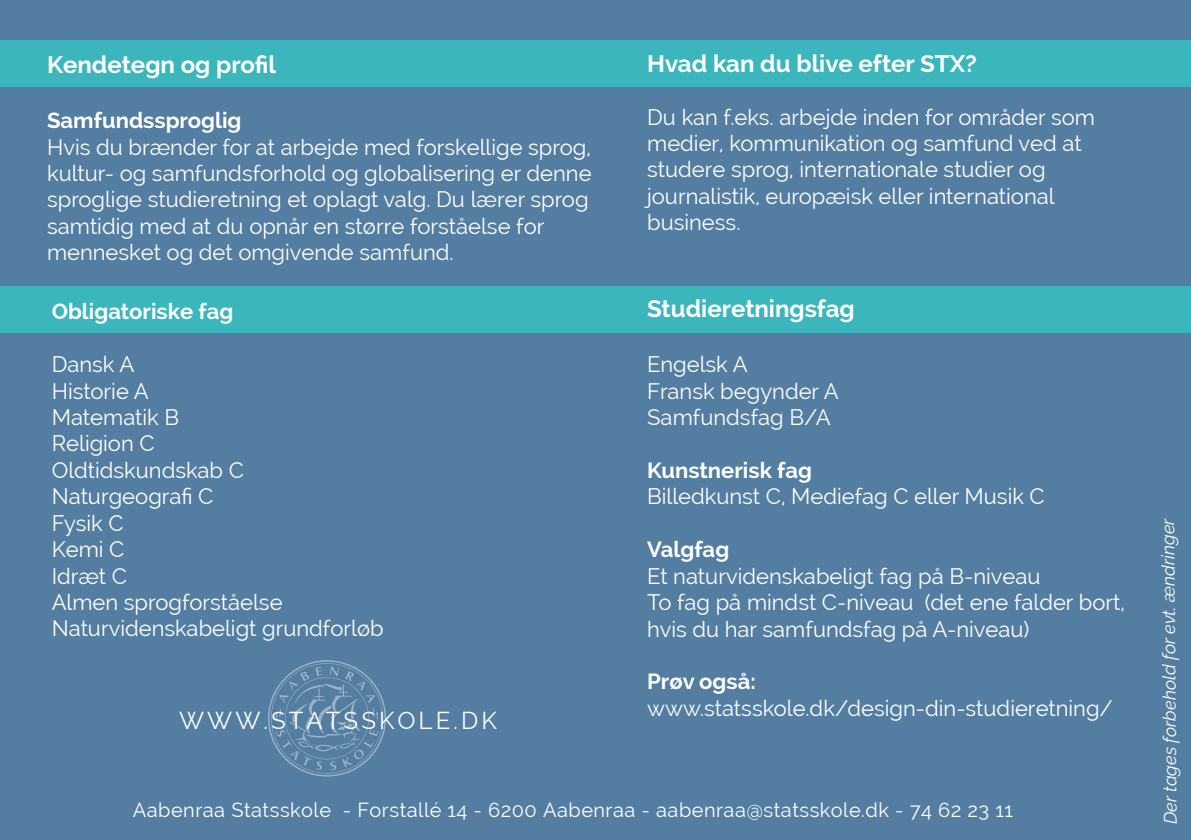
<style>
.page{position:relative;width:1191px;height:840px;background:#fff}
.page>*{position:absolute;margin:0;border:0;box-sizing:border-box;transform-origin:0 0}
.t1{font:700 24px "Raleway";color:#fff}
.t2{font:24px "Raleway";letter-spacing:.125em;color:#fff}
.t3{font:22px/26.4px "Raleway";color:#fff}
.t4{font:700 22px "Raleway";color:#fff}
.t5{font:20px "Raleway";letter-spacing:.025em;color:#fff}
.t6{font:italic 18px "Raleway";letter-spacing:-.01em;color:#fff}
</style>
<div class="page">
<div style="left:0;top:0;width:1191px;height:839px;background:#537da1"></div>
<div style="left:0;top:40px;width:1191px;height:47px;background:#3bb6bd"></div>
<div style="left:0;top:285px;width:1191px;height:47px;background:#3bb6bd"></div>
<svg style="left:268px;top:660px;width:118px;height:116px"></svg>
<p class="t1" style="left:47px;top:51px;width:231px">Kendetegn og profil</p>
<p class="t4" style="left:47px;top:108px;width:196px">Samfundssproglig</p>
<p class="t3" style="left:47px;top:133px;width:546px">Hvis du brænder for at arbejde med forskellige sprog, kultur- og samfundsforhold og globalisering er denne sproglige studieretning et oplagt valg. Du lærer sprog samtidig med at du opnår en større forståelse for mennesket og det omgivende samfund.</p>
<p class="t4" style="left:52px;top:299px;width:183px">Obligatoriske fag</p>
<p class="t3" style="left:52px;top:351px;width:333px">Dansk A<br>Historie A<br>Matematik B<br>Religion C<br>Oldtidskundskab C<br>Naturgeografi C<br>Fysik C<br>Kemi C<br>Idræt C<br>Almen sprogforståelse<br>Naturvidenskabeligt grundforløb</p>
<p class="t2" style="left:179px;top:706px;width:319px">WWW.STATSSKOLE.DK</p>
<p class="t1" style="left:647px;top:50px;width:331px">Hvad kan du blive efter STX?</p>
<p class="t3" style="left:647px;top:103px;width:449px">Du kan f.eks. arbejde inden for områder som medier, kommunikation og samfund ved at studere sprog, internationale studier og journalistik, europæisk eller international business.</p>
<p class="t1" style="left:647px;top:295px;width:209px">Studieretningsfag</p>
<p class="t3" style="left:647px;top:351px;width:193px">Engelsk A<br>Fransk begynder A<br>Samfundsfag B/A</p>
<p class="t4" style="left:647px;top:457px;width:166px">Kunstnerisk fag</p>
<p class="t3" style="left:647px;top:483px;width:399px">Billedkunst C, Mediefag C eller Musik C</p>
<p class="t4" style="left:647px;top:536px;width:84px">Valgfag</p>
<p class="t3" style="left:647px;top:562px;width:479px">Et naturvidenskabeligt fag på B-niveau<br>To fag på mindst C-niveau (det ene falder bort, hvis du har samfundsfag på A-niveau)</p>
<p class="t4" style="left:647px;top:668px;width:110px">Prøv også:</p>
<p class="t3" style="left:647px;top:694px;width:467px">www.statsskole.dk/design-din-studieretning/</p>
<p class="t5" style="left:133px;top:798px;width:881px">Aabenraa Statsskole - Forstallé 14 - 6200 Aabenraa - aabenraa@statsskole.dk - 74 62 23 11</p>
<p class="t6" style="left:1158px;top:824px;width:308px;rotate:-90deg">Der tages forbehold for evt. ændringer</p>
</div>
